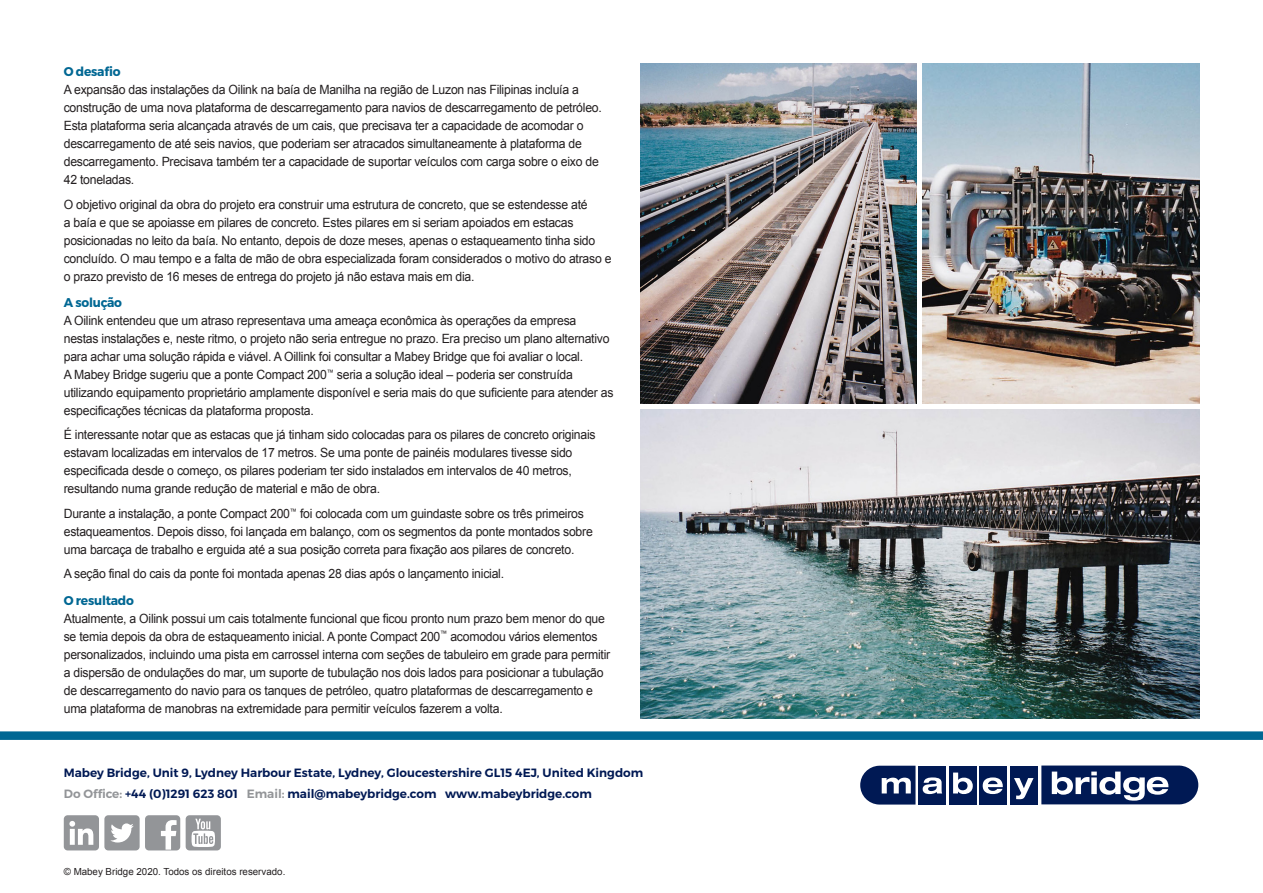
<style>
.page{position:relative;width:1263px;height:893px;background:#fff}
.page>*{position:absolute;margin:0;border:0;box-sizing:border-box;transform-origin:0 0}
.t1{font:12.75px/18px "Arial";letter-spacing:-.02em;color:#231f20;scale:.96 1}
.t2{font:700 12.75px "Montserrat";letter-spacing:-.02em;color:#006793;scale:.96 1}
.t3{font:600 12px "Montserrat";color:#001954}
.t4{font:9.75px "Arial";color:#231f20}
.s1{color:#939598}
</style>
<div class="page">
<div style="left:0;top:731px;width:1263px;height:9px;background:#006793"></div>
<img style="left:640px;top:409px;width:559px;height:310px">
<div style="left:979px;top:766px;width:27px;height:38px;background:#001954"></div>
<div style="left:1010px;top:766px;width:27px;height:38px;background:#001954"></div>
<div style="left:949px;top:766px;width:27px;height:38px;background:#001954"></div>
<div style="left:918px;top:766px;width:28px;height:38px;background:#001954"></div>
<svg style="left:860px;top:766px;width:55px;height:39px"></svg>
<svg style="left:923px;top:777px;width:20px;height:17px"></svg>
<svg style="left:953px;top:772px;width:20px;height:22px"></svg>
<svg style="left:983px;top:777px;width:20px;height:17px"></svg>
<svg style="left:1014px;top:778px;width:20px;height:21px"></svg>
<svg style="left:1041px;top:765px;width:157px;height:39px"></svg>
<svg style="left:186px;top:815px;width:35px;height:35px"></svg>
<svg style="left:64px;top:815px;width:116px;height:35px"></svg>
<img style="left:640px;top:64px;width:276px;height:340px">
<img style="left:923px;top:64px;width:276px;height:340px">
<p class="t2" style="left:64px;top:64px;width:61px">O desafio</p>
<p class="t1" style="left:64px;top:81px;width:562px">A expansão das instalações da Oilink na baía de Manilha na região de Luzon nas Filipinas incluía a construção de uma nova plataforma de descarregamento para navios de descarregamento de petróleo.<br>Esta plataforma seria alcançada através de um cais, que precisava ter a capacidade de acomodar o descarregamento de até seis navios, que poderiam ser atracados simultaneamente à plataforma de descarregamento. Precisava também ter a capacidade de suportar veículos com carga sobre o eixo de 42 toneladas.</p>
<p class="t1" style="left:64px;top:195px;width:572px">O objetivo original da obra do projeto era construir uma estrutura de concreto, que se estendesse até<br>a baía e que se apoiasse em pilares de concreto. Estes pilares em si seriam apoiados em estacas posicionadas no leito da baía. No entanto, depois de doze meses, apenas o estaqueamento tinha sido concluído. O mau tempo e a falta de mão de obra especializada foram considerados o motivo do atraso e o prazo previsto de 16 meses de entrega do projeto já não estava mais em dia.</p>
<p class="t2" style="left:64px;top:295px;width:62px">A solução</p>
<p class="t1" style="left:64px;top:312px;width:574px">A Oilink entendeu que um atraso representava uma ameaça econômica às operações da empresa nestas instalações e, neste ritmo, o projeto não seria entregue no prazo. Era preciso um plano alternativo para achar uma solução rápida e viável. A Oillink foi consultar a Mabey Bridge que foi avaliar o local.<br>A Mabey Bridge sugeriu que a ponte Compact 200<sup>™</sup> seria a solução ideal – poderia ser construída utilizando equipamento proprietário amplamente disponível e seria mais do que suficiente para atender as especificações técnicas da plataforma proposta.</p>
<p class="t1" style="left:64px;top:426px;width:555px">É interessante notar que as estacas que já tinham sido colocadas para os pilares de concreto originais estavam localizadas em intervalos de 17 metros. Se uma ponte de painéis modulares tivesse sido especificada desde o começo, os pilares poderiam ter sido instalados em intervalos de 40 metros, resultando numa grande redução de material e mão de obra.</p>
<p class="t1" style="left:64px;top:504px;width:553px">Durante a instalação, a ponte Compact 200<sup>™</sup> foi colocada com um guindaste sobre os três primeiros estaqueamentos. Depois disso, foi lançada em balanço, com os segmentos da ponte montados sobre uma barcaça de trabalho e erguida até a sua posição correta para fixação aos pilares de concreto.</p>
<p class="t1" style="left:64px;top:565px;width:460px">A seção final do cais da ponte foi montada apenas 28 dias após o lançamento inicial.</p>
<p class="t2" style="left:64px;top:592px;width:74px">O resultado</p>
<p class="t1" style="left:64px;top:609px;width:571px">Atualmente, a Oilink possui um cais totalmente funcional que ficou pronto num prazo bem menor do que se temia depois da obra de estaqueamento inicial. A ponte Compact 200<sup>™</sup> acomodou vários elementos personalizados, incluindo uma pista em carrossel interna com seções de tabuleiro em grade para permitir a dispersão de ondulações do mar, um suporte de tubulação nos dois lados para posicionar a tubulação de descarregamento do navio para os tanques de petróleo, quatro plataformas de descarregamento e uma plataforma de manobras na extremidade para permitir veículos fazerem a volta.</p>
<p class="t3" style="left:64px;top:765px;width:581px">Mabey Bridge, Unit 9, Lydney Harbour Estate, Lydney, Gloucestershire GL15 4EJ, United Kingdom</p>
<p class="t3" style="left:64px;top:786px;width:530px"><span class="s1">Do Office:</span> +44 (0)1291 623 801 <span class="s1">Email:</span> mail@mabeybridge.com www.mabeybridge.com</p>
<p class="t4" style="left:64px;top:866px;width:223px">© Mabey Bridge 2020. Todos os direitos reservado.</p>
</div>
